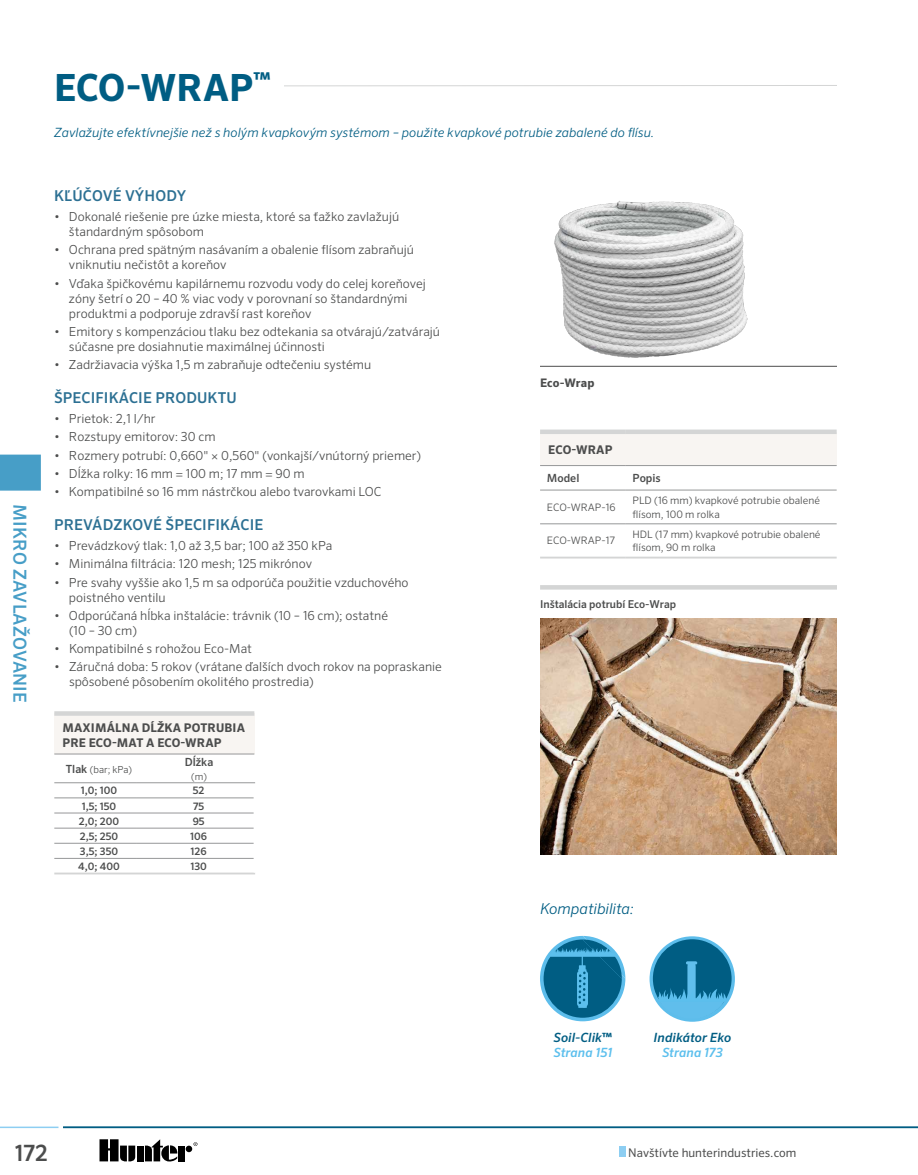
<style>
.page{position:relative;width:918px;height:1175px;background:#fff}
.page>*{position:absolute;margin:0;border:0;box-sizing:border-box;transform-origin:0 0}
.t1{font:700 37.5px "Sero Pro";letter-spacing:-.005em;color:#005d83}
.t2{font:500 22.5px "Sero Pro";color:#4c4d4d}
.t3{font:500 18px "Sero Pro";letter-spacing:.01em;color:#479ec7}
.t4{font:500 15px "Sero Pro";letter-spacing:.01em;color:#2c7093}
.t5{font:italic 300 15px "Sero Pro";letter-spacing:-.005em;color:#005d83}
.t6{font:italic 300 12.75px "Sero Pro";letter-spacing:.005em;color:#005d83}
.t7{font:italic 500 12.75px/15.3px "Sero Pro";letter-spacing:.005em;color:#005d83}
.t8{font:italic 500 12.75px "Sero Pro";letter-spacing:.01em;color:#5cbfed}
.t9{font:300 12.45px/15px "Sero Pro";color:#4c4d4d}
.t10{font:700 12px/15px "Sero Pro";letter-spacing:.01em;color:#4c4d4d}
.t11{font:12px "Sero Pro";color:#4c4d4d}
.t12{font:700 11.7px "Sero Pro";letter-spacing:.01em;color:#4c4d4d}
.t13{font:500 11.25px "Sero Pro";color:#4c4d4d}
.t14{font:500 10.8px "Sero Pro";color:#4c4d4d}
.t15{font:300 10.35px/13.5px "Sero Pro";color:#4c4d4d}
.t16{font:500 10.35px "Sero Pro";color:#4c4d4d}
.t17{font:300 9.75px "Sero Pro";color:#4c4d4d}
.s1{font-weight:500;font-size:11.25px}
.s2{font-weight:700;font-style:normal}
.s3{color:#5cbfed}
</style>
<div class="page">
<div style="left:619px;top:1146px;width:7px;height:10px;background:#8dcef2"></div>
<hr style="left:63px;top:1126px;width:855px;height:2px;background:#005d83">
<hr style="left:0;top:1126px;width:58px;height:2px;background:#8dcef2">
<svg style="left:194px;top:1142px;width:3px;height:4px"></svg>
<div style="left:137px;top:1145px;width:7px;height:16px;background:#000"></div>
<div style="left:186px;top:1145px;width:6px;height:7px;background:#000;border-radius:50%"></div>
<div style="left:178px;top:1145px;width:7px;height:16px;background:#000"></div>
<svg style="left:145px;top:1139px;width:32px;height:22px"></svg>
<svg style="left:100px;top:1139px;width:35px;height:22px"></svg>
<svg style="left:284px;top:85px;width:553px;height:2px"></svg>
<div style="left:0;top:454px;width:41px;height:36px;background:#479ec7"></div>
<svg style="left:650px;top:936px;width:85px;height:85px"></svg>
<div style="left:653px;top:939px;width:79px;height:79px;background:#005d83;border-radius:50%"></div>
<div style="left:687px;top:962px;width:9px;height:44px;background:#60beec;border-radius:4px"></div>
<svg style="left:686px;top:961px;width:11px;height:3px"></svg>
<svg style="left:658px;top:987px;width:68px;height:31px"></svg>
<svg style="left:540px;top:936px;width:85px;height:85px"></svg>
<hr style="left:540px;top:366px;width:297px;height:1px;background:#4c4d4d">
<img style="left:550px;top:201px;width:212px;height:166px">
<img style="left:540px;top:619px;width:297px;height:235px">
<hr style="left:540px;top:585px;width:297px;height:4px;background:#d4d5d5">
<div style="left:540px;top:432px;width:297px;height:33px;background:#f8f5f2"></div>
<svg style="left:540px;top:489px;width:297px;height:1px"></svg>
<hr style="left:540px;top:490px;width:86px;height:1px;background:#969798">
<hr style="left:540px;top:523px;width:86px;height:1px;background:#969798">
<hr style="left:626px;top:523px;width:211px;height:1px;background:#969798">
<div style="left:540px;top:429px;width:86px;height:5px;background:#d4d5d5"></div>
<div style="left:626px;top:429px;width:211px;height:5px;background:#d4d5d5"></div>
<hr style="left:540px;top:465px;width:86px;height:1px;background:#969798">
<hr style="left:540px;top:556px;width:86px;height:2px;background:#d4d5d5">
<hr style="left:626px;top:556px;width:211px;height:2px;background:#d4d5d5">
<hr style="left:626px;top:465px;width:211px;height:1px;background:#969798">
<hr style="left:626px;top:490px;width:211px;height:1px;background:#969798">
<div style="left:54px;top:713px;width:200px;height:41px;background:#f8f5f2"></div>
<hr style="left:54px;top:872px;width:83px;height:2px;background:#d4d5d5">
<hr style="left:137px;top:872px;width:118px;height:2px;background:#d4d5d5">
<hr style="left:54px;top:711px;width:83px;height:4px;background:#d4d5d5">
<hr style="left:137px;top:711px;width:117px;height:4px;background:#d4d5d5">
<svg style="left:54px;top:754px;width:201px;height:104px"></svg>
<hr style="left:54px;top:753px;width:83px;height:1px;background:#969798">
<hr style="left:137px;top:753px;width:117px;height:1px;background:#969798">
<hr style="left:54px;top:782px;width:83px;height:1px;background:#969798">
<hr style="left:137px;top:782px;width:118px;height:1px;background:#969798">
<hr style="left:54px;top:797px;width:83px;height:1px;background:#969798">
<hr style="left:137px;top:797px;width:117px;height:1px;background:#969798">
<hr style="left:54px;top:812px;width:83px;height:1px;background:#969798">
<hr style="left:137px;top:812px;width:117px;height:1px;background:#969798">
<hr style="left:54px;top:828px;width:83px;height:1px;background:#969798">
<hr style="left:137px;top:828px;width:117px;height:1px;background:#969798">
<hr style="left:54px;top:843px;width:83px;height:1px;background:#969798">
<hr style="left:137px;top:843px;width:117px;height:1px;background:#969798">
<hr style="left:54px;top:858px;width:83px;height:1px;background:#969798">
<hr style="left:137px;top:858px;width:117px;height:1px;background:#969798">
<h1 class="t1" style="left:54px;top:64px;width:218px">ECO-WRAP<sup>™</sup></h1>
<h3 class="t3" style="left:31px;top:504px;width:200px;rotate:90deg">MIKRO ZAVLAŽOVANIE</h3>
<p class="t6" style="left:54px;top:125px;width:602px">Zavlažujte efektívnejšie než s holým kvapkovým systémom – použite kvapkové potrubie zabalené do flísu.</p>
<p class="t4" style="left:54px;top:186px;width:134px">KĽÚČOVÉ VÝHODY</p>
<p class="t9" style="left:69px;top:209px;width:332px;text-indent:-15px">• Dokonalé riešenie pre úzke miesta, ktoré sa ťažko zavlažujú štandardným spôsobom</p>
<p class="t9" style="left:69px;top:242px;width:347px;text-indent:-15px">• Ochrana pred spätným nasávaním a obalenie flísom zabraňujú vniknutiu nečistôt a koreňov</p>
<p class="t9" style="left:69px;top:276px;width:358px;text-indent:-15px">• Vďaka špičkovému kapilárnemu rozvodu vody do celej koreňovej zóny šetrí o 20 – 40 % viac vody v porovnaní so štandardnými produktmi a podporuje zdravší rast koreňov</p>
<p class="t9" style="left:69px;top:324px;width:373px;text-indent:-15px">• Emitory s kompenzáciou tlaku bez odtekania sa otvárajú/zatvárajú súčasne pre dosiahnutie maximálnej účinnosti</p>
<p class="t9" style="left:54px;top:357px;width:319px">• Zadržiavacia výška 1,5 m zabraňuje odtečeniu systému</p>
<p class="t4" style="left:54px;top:388px;width:184px">ŠPECIFIKÁCIE PRODUKTU</p>
<p class="t9" style="left:54px;top:411px;width:103px">• Prietok: 2,1 l/hr</p>
<p class="t9" style="left:54px;top:429px;width:163px">• Rozstupy emitorov: 30 cm</p>
<p class="t9" style="left:54px;top:447px;width:369px">• Rozmery potrubí: 0,660" × 0,560" (vonkajší/vnútorný priemer)</p>
<p class="t9" style="left:54px;top:466px;width:252px">• Dĺžka rolky: 16 mm = 100 m; 17 mm = 90 m</p>
<p class="t9" style="left:54px;top:484px;width:329px">• Kompatibilné so 16 mm nástrčkou alebo tvarovkami LOC</p>
<p class="t4" style="left:54px;top:515px;width:211px">PREVÁDZKOVÉ ŠPECIFIKÁCIE</p>
<p class="t9" style="left:54px;top:538px;width:280px">• Prevádzkový tlak: 1,0 až 3,5 bar; 100 až 350 kPa</p>
<p class="t9" style="left:54px;top:556px;width:260px">• Minimálna filtrácia: 120 mesh; 125 mikrónov</p>
<p class="t9" style="left:69px;top:574px;width:341px;text-indent:-15px">• Pre svahy vyššie ako 1,5 m sa odporúča použitie vzduchového poistného ventilu</p>
<p class="t9" style="left:69px;top:608px;width:321px;text-indent:-15px">• Odporúčaná hĺbka inštalácie: trávnik (10 – 16 cm); ostatné (10 – 30 cm)</p>
<p class="t9" style="left:54px;top:641px;width:200px">• Kompatibilné s rohožou Eco-Mat</p>
<p class="t9" style="left:69px;top:659px;width:374px;text-indent:-15px">• Záručná doba: 5 rokov (vrátane ďalších dvoch rokov na popraskanie spôsobené pôsobením okolitého prostredia)</p>
<p class="t10" style="left:62px;top:720px;width:184px">MAXIMÁLNA DĹŽKA POTRUBIA<br>PRE ECO-MAT A ECO-WRAP</p>
<p class="t17" style="left:66px;top:763px;width:68px"><span class="s1">Tlak</span> (bar; kPa)</p>
<p class="t13" style="left:185px;top:755px;width:30px">Dĺžka</p>
<p class="t17" style="left:191px;top:770px;width:17px">(m)</p>
<p class="t16" style="left:81px;top:784px;width:38px">1,0; 100</p>
<p class="t16" style="left:193px;top:784px;width:13px">52</p>
<p class="t16" style="left:82px;top:799px;width:36px">1,5; 150</p>
<p class="t16" style="left:193px;top:799px;width:13px">75</p>
<p class="t16" style="left:79px;top:814px;width:42px">2,0; 200</p>
<p class="t16" style="left:193px;top:814px;width:13px">95</p>
<p class="t16" style="left:80px;top:830px;width:40px">2,5; 250</p>
<p class="t16" style="left:190px;top:830px;width:18px">106</p>
<p class="t16" style="left:80px;top:845px;width:40px">3,5; 350</p>
<p class="t16" style="left:191px;top:845px;width:18px">126</p>
<p class="t16" style="left:78px;top:859px;width:43px">4,0; 400</p>
<p class="t16" style="left:190px;top:859px;width:18px">130</p>
<p class="t12" style="left:540px;top:375px;width:56px">Eco-Wrap</p>
<p class="t10" style="left:548px;top:443px;width:66px">ECO-WRAP</p>
<p class="t13" style="left:547px;top:471px;width:34px">Model</p>
<p class="t13" style="left:633px;top:471px;width:30px">Popis</p>
<p class="t15" style="left:547px;top:500px;width:70px">ECO-WRAP-16</p>
<p class="t15" style="left:633px;top:494px;width:189px">PLD (16 mm) kvapkové potrubie obalené flísom, 100 m rolka</p>
<p class="t15" style="left:547px;top:534px;width:70px">ECO-WRAP-17</p>
<p class="t15" style="left:633px;top:527px;width:189px">HDL (17 mm) kvapkové potrubie obalené flísom, 90 m rolka</p>
<p class="t14" style="left:540px;top:598px;width:137px">Inštalácia potrubí Eco-Wrap</p>
<p class="t5" style="left:540px;top:900px;width:95px">Kompatibilita:</p>
<p class="t7" style="left:553px;top:1029px;width:61px">Soil-Clik<span class="s2">™<br></span><span class="s3">Strana 151</span></p>
<p class="t7" style="left:654px;top:1029px;width:79px">Indikátor Eko</p>
<p class="t8" style="left:662px;top:1044px;width:62px">Strana 173</p>
<h2 class="t2" style="left:15px;top:1139px;width:35px">172</h2>
<p class="t11" style="left:628px;top:1145px;width:170px">Navštívte hunterindustries.com</p>
</div>
